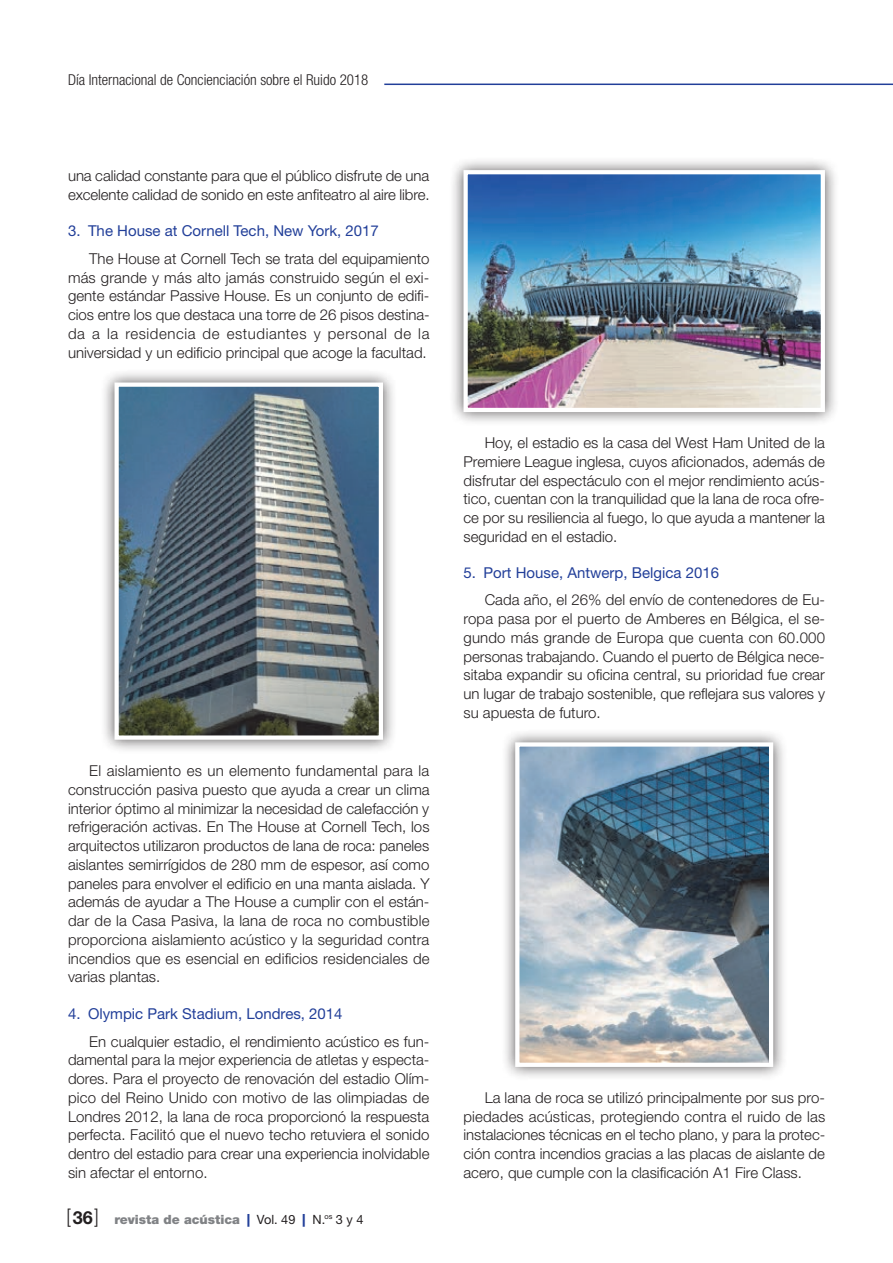
<style>
.page{position:relative;width:893px;height:1263px;background:#fff}
.page>*{position:absolute;margin:0;border:0;box-sizing:border-box;transform-origin:0 0}
.t1{font:300 19.8px "Helvetica Neue LT Std";color:#231f20;scale:.91 1}
.t2{font:300 15px/18.8px "Helvetica Neue LT Std";color:#231f20;text-align:justify}
.t3{font:15px "Helvetica Neue LT Std";color:#223f99}
.t4{font:300 condensed 15px "Helvetica Neue LT Std";color:#231f20}
.t5{font:900 12.75px "Helvetica Neue LT Std";color:#808285}
.s1{font-weight:700;font-size:18px}
.s2{color:#223f99}
.s3{font-weight:400;color:#231f20}
</style>
<div class="page">
<hr style="left:384px;top:84px;width:509px;height:1px;background:#223f99">
<div style="left:101px;top:368px;width:296px;height:385px;background:#231f20;opacity:.75"></div>
<img style="left:119px;top:387px;width:259px;height:348px">
<div style="left:114px;top:382px;width:269px;height:358px;border:4px solid #fff"></div>
<div style="left:450px;top:156px;width:389px;height:270px;background:#231f20;opacity:.75"></div>
<img style="left:468px;top:175px;width:352px;height:232px">
<div style="left:463px;top:170px;width:362px;height:242px;border:4px solid #fff"></div>
<div style="left:501px;top:728px;width:286px;height:353px;background:#231f20;opacity:.75"></div>
<img style="left:520px;top:747px;width:248px;height:315px">
<div style="left:515px;top:742px;width:258px;height:325px;border:4px solid #fff"></div>
<p class="t4" style="left:68px;top:71px;width:302px">Día Internacional de Concienciación sobre el Ruido 2018</p>
<p class="t2" style="left:68px;top:166px;width:363px">una calidad constante para que el público disfrute de una excelente calidad de sonido en este anfiteatro al aire libre.</p>
<p class="t3" style="left:68px;top:222px;width:312px">3. The House at Cornell Tech, New York, 2017</p>
<p class="t2" style="left:68px;top:249px;width:363px;text-indent:21px">The House at Cornell Tech se trata del equipamiento más grande y más alto jamás construido según el exi&shy;gente estándar Passive House. Es un conjunto de edifi&shy;cios entre los que destaca una torre de 26 pisos destina&shy;da a la residencia de estudiantes y personal de la universidad y un edificio principal que acoge la facultad.</p>
<p class="t2" style="left:68px;top:761px;width:363px;text-indent:21px">El aislamiento es un elemento fundamental para la construcción pasiva puesto que ayuda a crear un clima interior óptimo al minimizar la necesidad de calefacción y refrigeración activas. En The House at Cornell Tech, los arquitectos utilizaron productos de lana de roca: paneles aislantes semirrígidos de 280 mm de espesor, así como paneles para envolver el edificio en una manta aislada. Y además de ayudar a The House a cumplir con el están&shy;dar de la Casa Pasiva, la lana de roca no combustible proporciona aislamiento acústico y la seguridad contra incendios que es esencial en edificios residenciales de varias plantas.</p>
<p class="t3" style="left:68px;top:1004px;width:276px">4. Olympic Park Stadium, Londres, 2014</p>
<p class="t2" style="left:68px;top:1032px;width:363px;text-indent:21px">En cualquier estadio, el rendimiento acústico es fun&shy;damental para la mejor experiencia de atletas y especta&shy;dores. Para el proyecto de renovación del estadio Olím&shy;pico del Reino Unido con motivo de las olimpiadas de Londres 2012, la lana de roca proporcionó la respuesta perfecta. Facilitó que el nuevo techo retuviera el sonido dentro del estadio para crear una experiencia inolvidable sin afectar el entorno.</p>
<h1 class="t1" style="left:67px;top:1204px;width:37px">[<span class="s1">36</span>]</h1>
<p class="t5" style="left:114px;top:1212px;width:251px">revista de acústica <span class="s2">|</span> <span class="s3">Vol. 49</span> <span class="s2">|</span> <span class="s3">N.</span><sup>os</sup> <span class="s3">3 y 4</span></p>
<p class="t2" style="left:463px;top:433px;width:363px;text-indent:21px">Hoy, el estadio es la casa del West Ham United de la Premiere League inglesa, cuyos aficionados, además de disfrutar del espectáculo con el mejor rendimiento acús&shy;tico, cuentan con la tranquilidad que la lana de roca ofre&shy;ce por su resiliencia al fuego, lo que ayuda a mantener la seguridad en el estadio.</p>
<p class="t3" style="left:463px;top:563px;width:257px">5. Port House, Antwerp, Belgica 2016</p>
<p class="t2" style="left:463px;top:590px;width:363px;text-indent:21px">Cada año, el 26% del envío de contenedores de Eu&shy;ropa pasa por el puerto de Amberes en Bélgica, el se&shy;gundo más grande de Europa que cuenta con 60.000 personas trabajando. Cuando el puerto de Bélgica nece&shy;sitaba expandir su oficina central, su prioridad fue crear un lugar de trabajo sostenible, que reflejara sus valores y su apuesta de futuro.</p>
<p class="t2" style="left:463px;top:1088px;width:363px;text-indent:21px">La lana de roca se utilizó principalmente por sus pro&shy;piedades acústicas, protegiendo contra el ruido de las instalaciones técnicas en el techo plano, y para la protec&shy;ción contra incendios gracias a las placas de aislante de acero, que cumple con la clasificación A1 Fire Class.</p>
</div>
